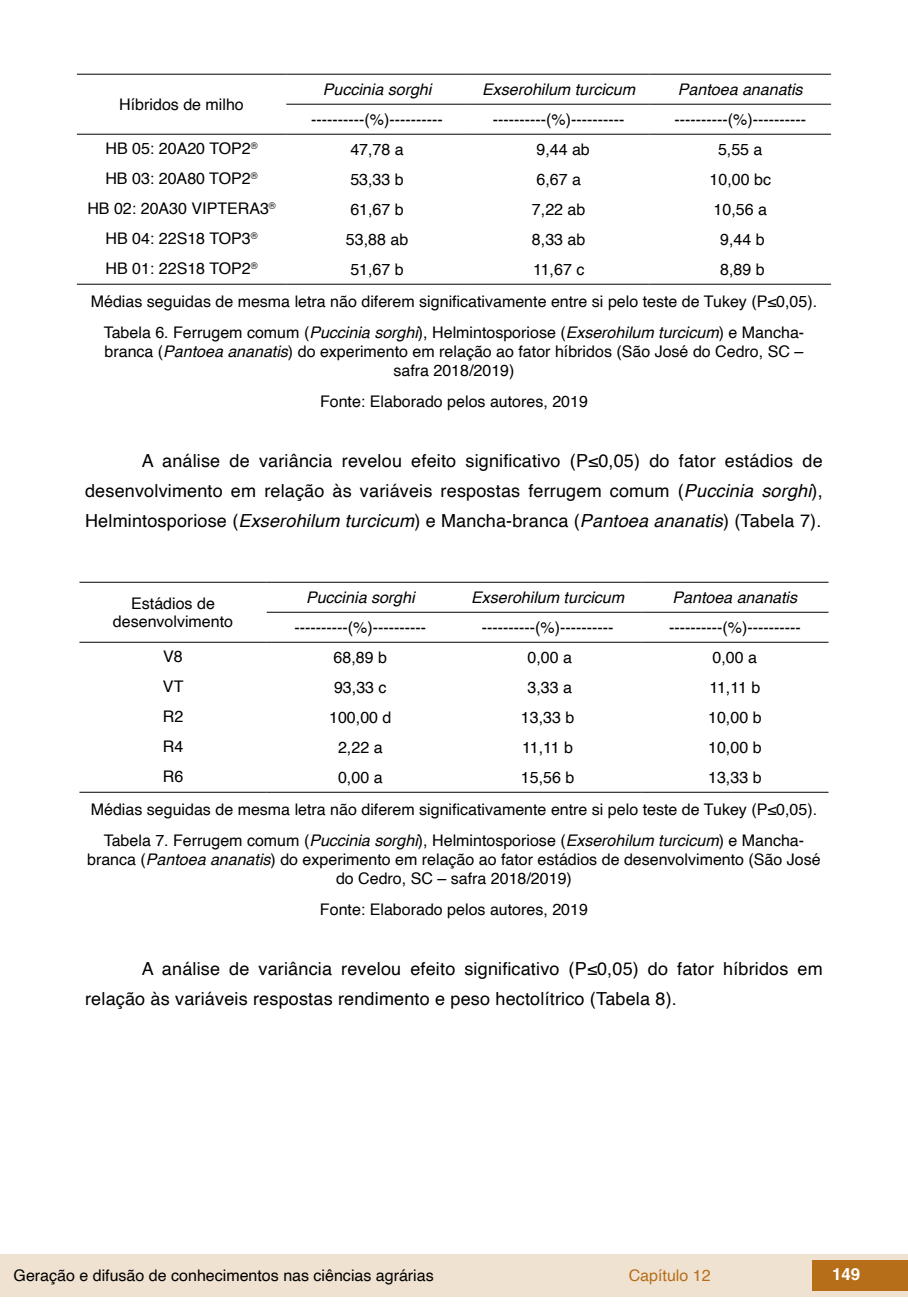
<style>
.page{position:relative;width:908px;height:1304px;background:#fff}
.page>*{position:absolute;margin:0;border:0;box-sizing:border-box;transform-origin:0 0}
.t1{font:18px/30px "Helvetica";letter-spacing:.01em;color:#000;text-align:justify}
.t2{font:700 16.8px "Helvetica";color:#fff}
.t3{font:16px/19.2px "Helvetica";color:#000;text-align:center}
.t4{font:italic 16px "Helvetica";color:#000}
.t5{font:16px "Helvetica";color:#b66e19}
.s1{font-style:italic}
</style>
<div class="page">
<div style="left:0;top:1254px;width:906px;height:43px;background:#f0e2d1"></div>
<div style="left:812px;top:1261px;width:95px;height:30px;background:#b66e19"></div>
<hr style="left:77px;top:74px;width:209px;height:1px;background:#000">
<hr style="left:286px;top:74px;width:181px;height:1px;background:#000">
<hr style="left:467px;top:74px;width:182px;height:1px;background:#000">
<hr style="left:649px;top:74px;width:181px;height:1px;background:#000">
<hr style="left:286px;top:104px;width:181px;height:1px;background:#000">
<hr style="left:467px;top:104px;width:182px;height:1px;background:#000">
<hr style="left:649px;top:104px;width:181px;height:1px;background:#000">
<hr style="left:77px;top:134px;width:209px;height:1px;background:#000">
<hr style="left:286px;top:134px;width:181px;height:1px;background:#000">
<hr style="left:467px;top:134px;width:182px;height:1px;background:#000">
<hr style="left:649px;top:134px;width:181px;height:1px;background:#000">
<hr style="left:77px;top:284px;width:209px;height:1px;background:#000">
<hr style="left:286px;top:284px;width:181px;height:1px;background:#000">
<hr style="left:467px;top:284px;width:182px;height:1px;background:#000">
<hr style="left:649px;top:284px;width:181px;height:1px;background:#000">
<hr style="left:79px;top:582px;width:187px;height:1px;background:#000">
<hr style="left:266px;top:582px;width:188px;height:1px;background:#000">
<hr style="left:454px;top:582px;width:187px;height:1px;background:#000">
<hr style="left:641px;top:582px;width:187px;height:1px;background:#000">
<hr style="left:266px;top:612px;width:188px;height:1px;background:#000">
<hr style="left:454px;top:612px;width:187px;height:1px;background:#000">
<hr style="left:641px;top:612px;width:187px;height:1px;background:#000">
<hr style="left:79px;top:642px;width:187px;height:1px;background:#000">
<hr style="left:266px;top:642px;width:188px;height:1px;background:#000">
<hr style="left:454px;top:642px;width:187px;height:1px;background:#000">
<hr style="left:641px;top:642px;width:187px;height:1px;background:#000">
<hr style="left:79px;top:792px;width:187px;height:1px;background:#000">
<hr style="left:266px;top:792px;width:188px;height:1px;background:#000">
<hr style="left:454px;top:792px;width:187px;height:1px;background:#000">
<hr style="left:641px;top:792px;width:187px;height:1px;background:#000">
<p class="t3" style="left:119px;top:95px;width:126px">Híbridos de milho</p>
<p class="t4" style="left:322px;top:77px;width:110px">Puccinia sorghi</p>
<p class="t4" style="left:482px;top:77px;width:154px">Exserohilum turcicum</p>
<p class="t4" style="left:677px;top:77px;width:126px">Pantoea ananatis</p>
<p class="t3" style="left:311px;top:110px;width:133px">----------(%)----------</p>
<p class="t3" style="left:492px;top:110px;width:133px">----------(%)----------</p>
<p class="t3" style="left:674px;top:110px;width:133px">----------(%)----------</p>
<p class="t3" style="left:105px;top:139px;width:154px">HB 05: 20A20 TOP2<sup>®</sup></p>
<p class="t3" style="left:350px;top:140px;width:55px">47,78 a</p>
<p class="t3" style="left:536px;top:140px;width:55px">9,44 ab</p>
<p class="t3" style="left:717px;top:140px;width:46px">5,55 a</p>
<p class="t3" style="left:105px;top:169px;width:154px">HB 03: 20A80 TOP2<sup>®</sup></p>
<p class="t3" style="left:350px;top:170px;width:55px">53,33 b</p>
<p class="t3" style="left:536px;top:170px;width:46px">6,67 a</p>
<p class="t3" style="left:709px;top:170px;width:63px">10,00 bc</p>
<p class="t3" style="left:87px;top:199px;width:190px">HB 02: 20A30 VIPTERA3<sup>®</sup></p>
<p class="t3" style="left:350px;top:200px;width:55px">61,67 b</p>
<p class="t3" style="left:531px;top:200px;width:55px">7,22 ab</p>
<p class="t3" style="left:713px;top:200px;width:55px">10,56 a</p>
<p class="t3" style="left:105px;top:229px;width:154px">HB 04: 22S18 TOP3<sup>®</sup></p>
<p class="t3" style="left:346px;top:230px;width:64px">53,88 ab</p>
<p class="t3" style="left:531px;top:230px;width:55px">8,33 ab</p>
<p class="t3" style="left:720px;top:230px;width:46px">9,44 b</p>
<p class="t3" style="left:105px;top:259px;width:154px">HB 01: 22S18 TOP2<sup>®</sup></p>
<p class="t3" style="left:350px;top:260px;width:55px">51,67 b</p>
<p class="t3" style="left:532px;top:260px;width:53px">11,67 c</p>
<p class="t3" style="left:91px;top:254px;width:727px;line-height:32px;text-align:left;text-indent:629px">8,89 b<br>Médias seguidas de mesma letra não diferem significativamente entre si pelo teste de Tukey (P≤0,05).</p>
<p class="t3" style="left:104px;top:323px;width:701px">Tabela 6. Ferrugem comum (<span class="s1">Puccinia sorghi</span>), Helmintosporiose (<span class="s1">Exserohilum turcicum</span>) e Mancha&shy;branca (<span class="s1">Pantoea ananatis</span>) do experimento em relação ao fator híbridos (São José do Cedro, SC – safra 2018/2019)</p>
<p class="t3" style="left:320px;top:392px;width:269px">Fonte: Elaborado pelos autores, 2019</p>
<p class="t1" style="left:85px;top:446px;width:738px;text-indent:57px">A análise de variância revelou efeito significativo (P≤0,05) do fator estádios de desenvolvimento em relação às variáveis respostas ferrugem comum (<span class="s1">Puccinia sorghi</span>), Helmintosporiose (<span class="s1">Exserohilum turcicum</span>) e Mancha-branca (<span class="s1">Pantoea ananatis</span>) (Tabela 7).</p>
<p class="t3" style="left:113px;top:595px;width:122px;line-height:18px">Estádios de desenvolvimento</p>
<p class="t4" style="left:306px;top:585px;width:110px">Puccinia sorghi</p>
<p class="t4" style="left:471px;top:585px;width:154px">Exserohilum turcicum</p>
<p class="t4" style="left:672px;top:585px;width:126px">Pantoea ananatis</p>
<p class="t3" style="left:294px;top:618px;width:133px">----------(%)----------</p>
<p class="t3" style="left:481px;top:618px;width:133px">----------(%)----------</p>
<p class="t3" style="left:668px;top:618px;width:133px">----------(%)----------</p>
<p class="t3" style="left:163px;top:647px;width:21px">V8</p>
<p class="t3" style="left:333px;top:648px;width:55px">68,89 b</p>
<p class="t3" style="left:527px;top:648px;width:46px">0,00 a</p>
<p class="t3" style="left:712px;top:648px;width:46px">0,00 a</p>
<p class="t3" style="left:163px;top:677px;width:22px">VT</p>
<p class="t3" style="left:334px;top:678px;width:54px">93,33 c</p>
<p class="t3" style="left:527px;top:678px;width:46px">3,33 a</p>
<p class="t3" style="left:709px;top:678px;width:53px">11,11 b</p>
<p class="t3" style="left:163px;top:707px;width:22px">R2</p>
<p class="t3" style="left:329px;top:708px;width:64px">100,00 d</p>
<p class="t3" style="left:520px;top:708px;width:55px">13,33 b</p>
<p class="t3" style="left:707px;top:708px;width:55px">10,00 b</p>
<p class="t3" style="left:163px;top:737px;width:22px">R4</p>
<p class="t3" style="left:338px;top:738px;width:46px">2,22 a</p>
<p class="t3" style="left:522px;top:738px;width:53px">11,11 b</p>
<p class="t3" style="left:707px;top:738px;width:55px">10,00 b</p>
<p class="t3" style="left:163px;top:767px;width:22px">R6</p>
<p class="t3" style="left:338px;top:768px;width:46px">0,00 a</p>
<p class="t3" style="left:520px;top:768px;width:55px">15,56 b</p>
<p class="t3" style="left:91px;top:762px;width:727px;line-height:32px;text-align:left;text-indent:617px">13,33 b<br>Médias seguidas de mesma letra não diferem significativamente entre si pelo teste de Tukey (P≤0,05).</p>
<p class="t3" style="left:87px;top:831px;width:734px">Tabela 7. Ferrugem comum (<span class="s1">Puccinia sorghi</span>), Helmintosporiose (<span class="s1">Exserohilum turcicum</span>) e Mancha&shy;branca (<span class="s1">Pantoea ananatis</span>) do experimento em relação ao fator estádios de desenvolvimento (São José do Cedro, SC – safra 2018/2019)</p>
<p class="t3" style="left:320px;top:900px;width:269px">Fonte: Elaborado pelos autores, 2019</p>
<p class="t1" style="left:85px;top:954px;width:738px;text-indent:57px">A análise de variância revelou efeito significativo (P≤0,05) do fator híbridos em relação às variáveis respostas rendimento e peso hectolítrico (Tabela 8).</p>
<p class="t3" style="left:14px;top:1266px;width:421px">Geração e difusão de conhecimentos nas ciências agrárias</p>
<p class="t5" style="left:628px;top:1263px;width:83px">Capítulo 12</p>
<p class="t2" style="left:831px;top:1264px;width:30px">149</p>
</div>
